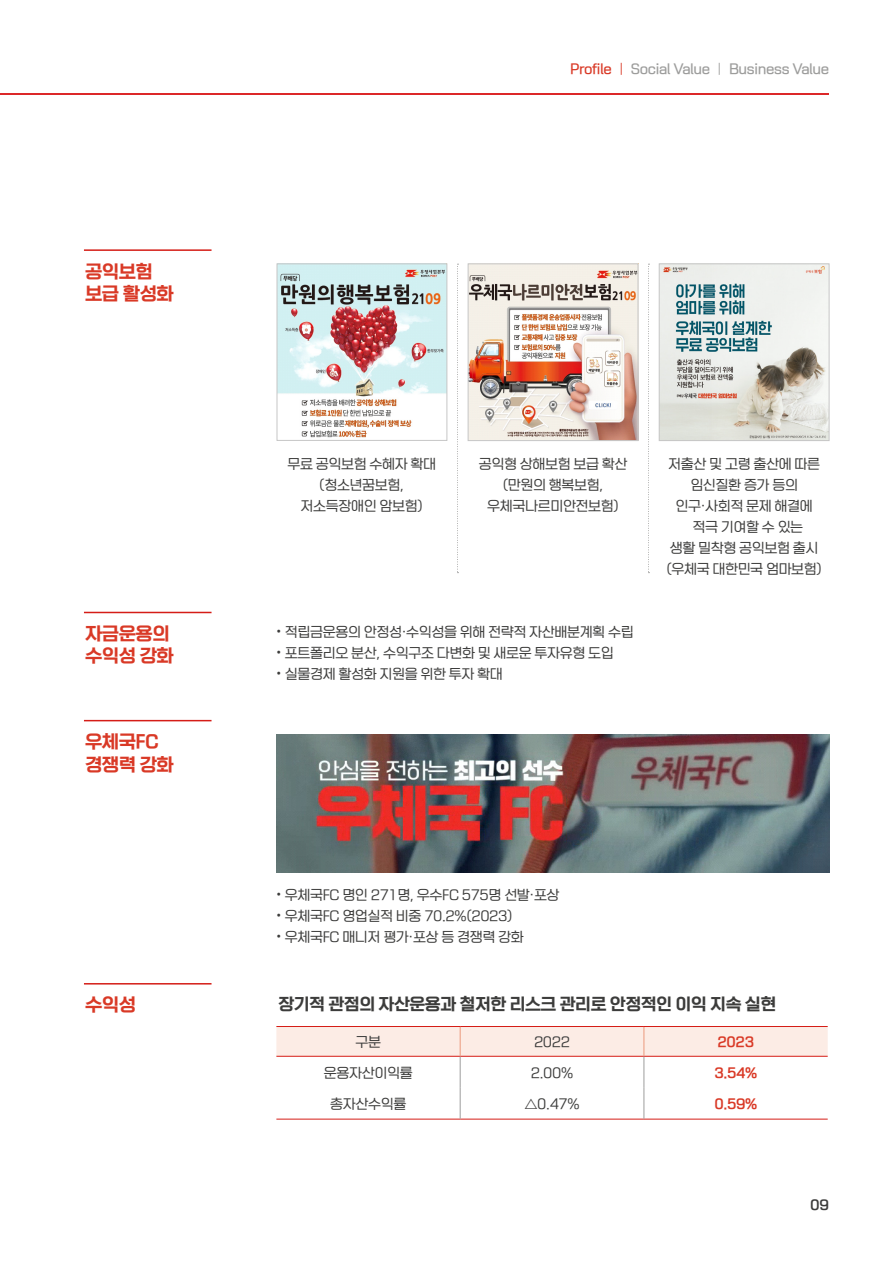
<style>
.page{position:relative;width:893px;height:1263px;background:#fff}
.page>*{position:absolute;margin:0;border:0;box-sizing:border-box;transform-origin:0 0}
.t1{font:18px "Rix Rak Sans PB";letter-spacing:-.025em;color:#d93926}
.t2{font:16.5px "Rix Rak Sans PB";letter-spacing:-.025em;color:#3c3c3b}
.t3{font:13.5px "Rix Rak Sans PR";letter-spacing:-.025em;color:#3c3c3b}
.t4{font:13.5px "Rix Rak Sans PM";letter-spacing:-.025em;color:#9d9d9c}
.t5{font:13.5px "Rix Rak Sans PSB";letter-spacing:-.025em;color:#d93926}
.t6{font:13.5px "Rix Rak Sans PSB";color:#3c3c3b}
.s1{color:#d93926}
.s2{font-family:"Rix Rak Sans PL";color:#d93926}
.s3{font-family:"Rix Rak Sans PL"}
.s4{font-family:"Helvetica"}
</style>
<div class="page">
<hr style="left:0;top:94px;width:829px;height:1px;background:#dc2829">
<hr style="left:84px;top:612px;width:128px;height:1px;background:#d51d17">
<img style="left:277px;top:734px;width:552px;height:138px">
<hr style="left:84px;top:720px;width:128px;height:1px;background:#d51d17">
<hr style="left:84px;top:983px;width:128px;height:1px;background:#d51d17">
<hr style="left:276px;top:1119px;width:184px;height:1px;background:#d51d17">
<hr style="left:460px;top:1119px;width:184px;height:1px;background:#d51d17">
<hr style="left:644px;top:1119px;width:184px;height:1px;background:#d51d17">
<hr style="left:276px;top:1056px;width:184px;height:1px;background:#d51d17">
<hr style="left:460px;top:1056px;width:184px;height:1px;background:#d51d17">
<hr style="left:644px;top:1056px;width:184px;height:1px;background:#d51d17">
<hr style="left:644px;top:1057px;width:1px;height:31px;background:#9d9d9c">
<hr style="left:644px;top:1088px;width:1px;height:31px;background:#9d9d9c">
<hr style="left:460px;top:1057px;width:1px;height:31px;background:#9d9d9c">
<hr style="left:460px;top:1088px;width:1px;height:31px;background:#9d9d9c">
<div style="left:276px;top:1027px;width:552px;height:29px;background:#fcece5"></div>
<hr style="left:276px;top:1026px;width:184px;height:1px;background:#d51d17">
<hr style="left:460px;top:1026px;width:184px;height:1px;background:#d51d17">
<hr style="left:644px;top:1026px;width:184px;height:1px;background:#d51d17">
<img style="left:279px;top:266px;width:166px;height:172px">
<div style="left:277px;top:264px;width:170px;height:177px;border:1px solid #c6c6c6"></div>
<img style="left:470px;top:266px;width:166px;height:173px">
<div style="left:468px;top:264px;width:170px;height:177px;border:1px solid #c6c6c6"></div>
<img style="left:661px;top:266px;width:166px;height:173px">
<div style="left:659px;top:264px;width:170px;height:177px;border:1px solid #c6c6c6"></div>
<hr style="left:84px;top:249px;width:128px;height:2px;background:#d51d17">
<svg style="left:457px;top:264px;width:1px;height:309px"></svg>
<svg style="left:648px;top:264px;width:1px;height:309px"></svg>
<p class="t1" style="left:85px;top:259px;width:69px">공익보험</p>
<p class="t1" style="left:85px;top:282px;width:90px">보급 활성화</p>
<p class="t1" style="left:85px;top:621px;width:86px">자금운용의</p>
<p class="t1" style="left:85px;top:644px;width:90px">수익성 강화</p>
<p class="t1" style="left:85px;top:730px;width:75px">우체국FC</p>
<p class="t1" style="left:85px;top:752px;width:90px">경쟁력 강화</p>
<p class="t4" style="left:570px;top:60px;width:261px"><span class="s1">Profile</span> <span class="s2">ㅣ</span> Social Value <span class="s3">ㅣ</span> Business Value</p>
<p class="t3" style="left:287px;top:455px;width:150px">무료 공익보험 수혜자 확대</p>
<p class="t3" style="left:319px;top:476px;width:86px">(청소년꿈보험,</p>
<p class="t3" style="left:301px;top:497px;width:124px">저소득장애인 암보험)</p>
<p class="t3" style="left:479px;top:455px;width:150px">공익형 상해보험 보급 확산</p>
<p class="t3" style="left:503px;top:476px;width:102px">(만원의 행복보험,</p>
<p class="t3" style="left:487px;top:497px;width:133px">우체국나르미안전보험)</p>
<p class="t3" style="left:668px;top:455px;width:153px">저출산 및 고령 출산에 따른</p>
<p class="t3" style="left:690px;top:476px;width:109px">임신질환 증가 등의</p>
<p class="t3" style="left:675px;top:497px;width:139px">인구·사회적 문제 해결에</p>
<p class="t3" style="left:693px;top:518px;width:112px">적극 기여할 수 있는</p>
<p class="t3" style="left:670px;top:539px;width:150px">생활 밀착형 공익보험 출시</p>
<p class="t3" style="left:666px;top:560px;width:157px">(우체국 대한민국 엄마보험)</p>
<p class="t3" style="left:276px;top:623px;width:359px"><span class="s4">•</span> 적립금운용의 안정성·수익성을 위해 전략적 자산배분계획 수립</p>
<p class="t3" style="left:276px;top:644px;width:339px"><span class="s4">•</span> 포트폴리오 분산, 수익구조 다변화 및 새로운 투자유형 도입</p>
<p class="t3" style="left:276px;top:665px;width:228px"><span class="s4">•</span> 실물경제 활성화 지원을 위한 투자 확대</p>
<p class="t3" style="left:276px;top:886px;width:285px"><span class="s4">•</span> 우체국FC 명인 271명, 우수FC 575명 선발·포상</p>
<p class="t3" style="left:276px;top:907px;width:238px"><span class="s4">•</span> 우체국FC 영업실적 비중 70.2%(2023)</p>
<p class="t3" style="left:276px;top:928px;width:249px"><span class="s4">•</span> 우체국FC 매니저 평가·포상 등 경쟁력 강화</p>
<p class="t1" style="left:85px;top:993px;width:52px">수익성</p>
<p class="t2" style="left:278px;top:993px;width:499px">장기적 관점의 자산운용과 철저한 리스크 관리로 안정적인 이익 지속 실현</p>
<p class="t3" style="left:355px;top:1033px;width:27px">구분</p>
<p class="t3" style="left:534px;top:1033px;width:38px">2022</p>
<p class="t5" style="left:717px;top:1033px;width:38px">2023</p>
<p class="t3" style="left:324px;top:1064px;width:90px">운용자산이익률</p>
<p class="t3" style="left:531px;top:1064px;width:44px">2.00%</p>
<p class="t5" style="left:714px;top:1064px;width:44px">3.54%</p>
<p class="t3" style="left:330px;top:1095px;width:78px">총자산수익률</p>
<p class="t3" style="left:524px;top:1095px;width:57px">△0.47%</p>
<p class="t5" style="left:714px;top:1095px;width:44px">0.59%</p>
<p class="t6" style="left:810px;top:1196px;width:21px">09</p>
</div>
